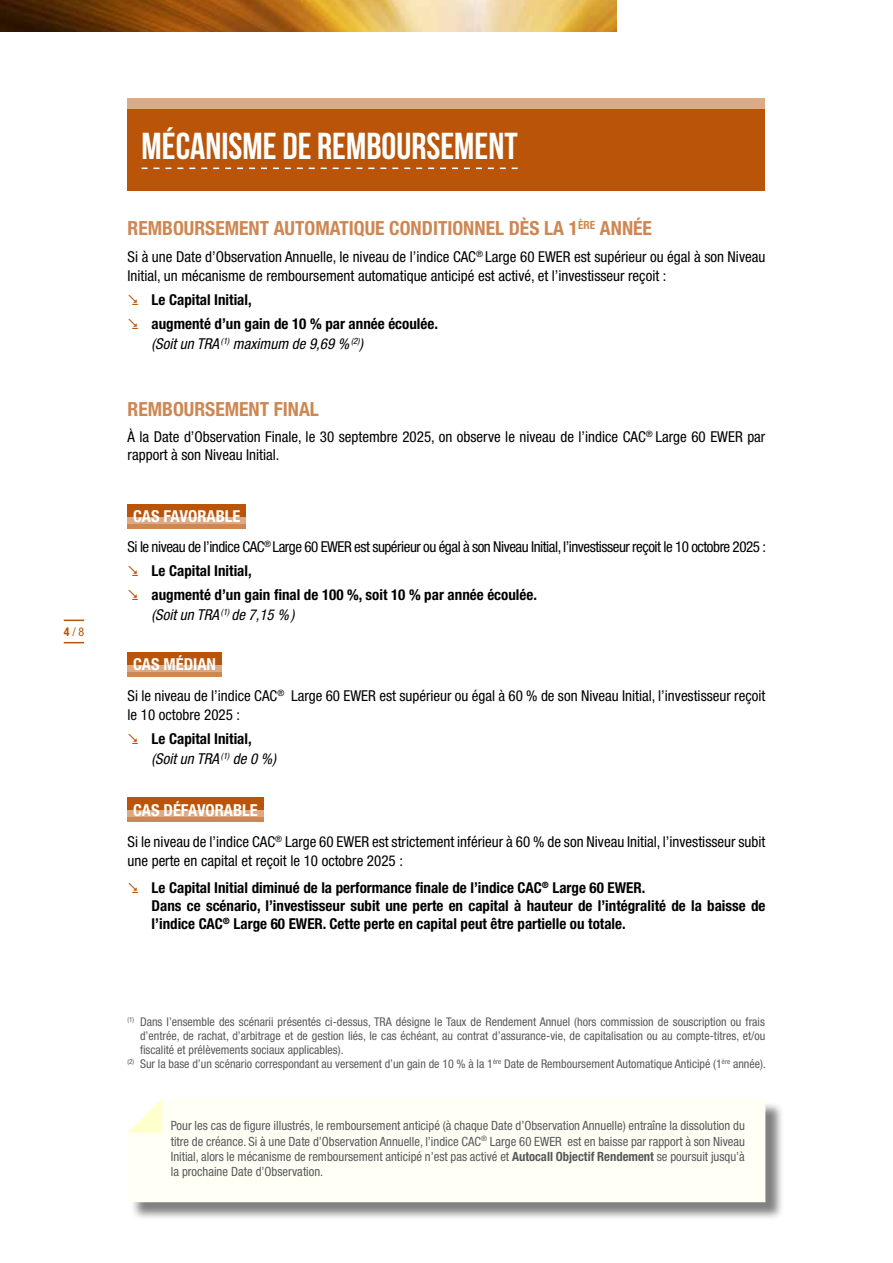
<style>
.page{position:relative;width:893px;height:1263px;background:#fff}
.page>*{position:absolute;margin:0;border:0;box-sizing:border-box;transform-origin:0 0}
.t1{font:37.5px "Bebas Neue";color:#fff}
.t2{font:700 condensed 19.5px "Helvetica Neue LT Std";color:#ce8752}
.t3{font:700 condensed 16.5px "Helvetica Neue LT Std";color:#fff}
.t4{font:condensed 15px/19.5px "Helvetica Neue LT Std";color:#000}
.t5{font:700 condensed 15px/18px "Helvetica Neue LT Std";color:#000}
.t6{font:condensed 15px/24px "Helvetica Neue LT Std";letter-spacing:-.03em;color:#000}
.t7{font:italic condensed 15px "Helvetica Neue LT Std";color:#000}
.t8{font:condensed 12.75px/15.3px "Helvetica Neue LT Std";color:#58595b;text-align:justify}
.t9{font:condensed 12px "Helvetica Neue LT Std";color:#58595b}
.t10{font:condensed 12px "Helvetica Neue LT Std";color:#b95408}
.s1{font-weight:700}
.s2{font-weight:400;font-style:italic}
</style>
<div class="page">
<hr style="left:64px;top:619px;width:20px;height:2px;background:#b95408">
<svg style="left:64px;top:642px;width:20px;height:1px"></svg>
<div style="left:128px;top:516px;width:118px;height:13px;background:#ce8752"></div>
<div style="left:128px;top:511px;width:118px;height:13px;background:#dcaa84"></div>
<div style="left:128px;top:504px;width:118px;height:13px;background:#b95408"></div>
<div style="left:128px;top:809px;width:136px;height:13px;background:#ce8752"></div>
<div style="left:128px;top:804px;width:136px;height:13px;background:#dcaa84"></div>
<div style="left:128px;top:797px;width:136px;height:13px;background:#b95408"></div>
<div style="left:130px;top:1101px;width:654px;height:120px;background:#000;opacity:.5"></div>
<div style="left:130px;top:1099px;width:635px;height:103px;background:#fffff5"></div>
<svg style="left:128px;top:1099px;width:34px;height:34px"></svg>
<img style="left:0;top:0;width:617px;height:32px">
<div style="left:128px;top:108px;width:637px;height:83px;background:#b95408"></div>
<div style="left:128px;top:98px;width:637px;height:10px;background:#dcaa84"></div>
<svg style="left:142px;top:168px;width:376px;height:1px"></svg>
<div style="left:128px;top:664px;width:94px;height:13px;background:#ce8752"></div>
<div style="left:128px;top:659px;width:94px;height:13px;background:#dcaa84"></div>
<div style="left:128px;top:652px;width:94px;height:13px;background:#b95408"></div>
<p class="t10" style="left:64px;top:625px;width:22px"><span class="s1">4</span> / 8</p>
<h1 class="t1" style="left:142px;top:126px;width:378px">MÉCANISME DE REMBOURSEMENT</h1>
<h2 class="t2" style="left:128px;top:216px;width:484px">remboursement automatique CONDITIONNEL dès la 1<sup>ère</sup> anné</h2>
<h2 class="t2" style="left:643px;top:216px;width:11px">e</h2>
<p class="t4" style="left:128px;top:246px;width:639px">Si à une Date d’Observation Annuelle, le niveau de l’indice CAC<sup>®</sup> Large 60 EWER est supérieur ou égal à son Niveau<br>Initial, un mécanisme de remboursement automatique anticipé est activé, et l’investisseur reçoit :</p>
<p class="t5" style="left:152px;top:288px;width:288px;line-height:24px">Le Capital Initial,<br>augmenté d’un gain de 10 % par année écoulée.</p>
<p class="t7" style="left:152px;top:335px;width:213px">(Soit un TRA <sup>(1)</sup> maximum de 9,69 % <sup>(2)</sup>)</p>
<h2 class="t2" style="left:128px;top:397px;width:156px">remboursement final</h2>
<p class="t4" style="left:128px;top:428px;width:639px;line-height:18px">À la Date d’Observation Finale, le 30 septembre 2025, on observe le niveau de l’indice CAC<sup>®</sup> Large 60 EWER par rapport à son Niveau Initial.</p>
<p class="t3" style="left:133px;top:506px;width:10px">Cas</p>
<p class="t3" style="left:164px;top:506px;width:78px">favorable</p>
<p class="t6" style="left:152px;top:535px;width:616px;text-indent:-24px">Si le niveau de l’indice CAC<sup>®</sup> Large 60 EWER est supérieur ou égal à son Niveau Initial, l’investisseur reçoit le 10 octobre 2025 :<br><span class="s1">Le Capital Initial,<br>augmenté d’un gain final de 100 %, soit 10 % par année écoulée.</span></p>
<p class="t7" style="left:152px;top:606px;width:144px">(Soit un TRA <sup>(1)</sup> de 7,15 %)</p>
<p class="t3" style="left:133px;top:654px;width:10px">Cas</p>
<p class="t3" style="left:164px;top:654px;width:10px">médian</p>
<p class="t4" style="left:128px;top:685px;width:639px">Si le niveau de l’indice CAC<sup>®</sup> Large 60 EWER est supérieur ou égal à 60 % de son Niveau Initial, l’investisseur reçoit le 10 octobre 2025 :</p>
<p class="t5" style="left:152px;top:729px;width:126px;line-height:19.5px">Le Capital Initial, <span class="s2">(Soit un TRA</span> <sup>(1)</sup> <span class="s2">de 0 %)</span></p>
<p class="t3" style="left:133px;top:800px;width:10px">Cas</p>
<p class="t3" style="left:164px;top:800px;width:96px">Défavorable</p>
<p class="t4" style="left:128px;top:831px;width:639px">Si le niveau de l’indice CAC<sup>®</sup> Large 60 EWER est strictement inférieur à 60 % de son Niveau Initial, l’investisseur subit une perte en capital et reçoit le 10 octobre 2025 :</p>
<p class="t5" style="left:152px;top:879px;width:615px">Le Capital Initial diminué de la performance finale de l’indice CAC<sup>®</sup> Large 60 EWER.<br>Dans ce scénario, l’investisseur subit une perte en capital à hauteur de l’intégralité de la baisse de l’indice CAC<sup>®</sup> Large 60 EWER. Cette perte en capital peut être partielle ou totale.</p>
<p class="t9" style="left:128px;top:1015px;width:639px"><sup>(1)</sup> Dans l’ensemble des scénarii présentés ci-dessus, TRA désigne le Taux de Rendement Annuel (hors commission de souscription ou frais</p>
<p class="t9" style="left:140px;top:1029px;width:627px">d’entrée, de rachat, d’arbitrage et de gestion liés, le cas échéant, au contrat d’assurance-vie, de capitalisation ou au compte-titres, et/ou</p>
<p class="t9" style="left:140px;top:1043px;width:205px">fiscalité et prélèvements sociaux applicables).</p>
<p class="t9" style="left:128px;top:1056px;width:640px"><sup>(2)</sup> Sur la base d’un scénario correspondant au versement d’un gain de 10 % à la 1<sup>ère</sup> Date de Remboursement Automatique Anticipé (1<sup>ère</sup> année).</p>
<p class="t8" style="left:171px;top:1118px;width:576px">Pour les cas de figure illustrés, le remboursement anticipé (à chaque Date d’Observation Annuelle) entraîne la dissolution du titre de créance. Si à une Date d’Observation Annuelle, l’indice CAC<sup>®</sup> Large 60 EWER est en baisse par rapport à son Niveau Initial, alors le mécanisme de remboursement anticipé n’est pas activé et <span class="s1">Autocall Objectif Rendement</span> se poursuit jusqu’à la prochaine Date d’Observation.</p>
</div>
